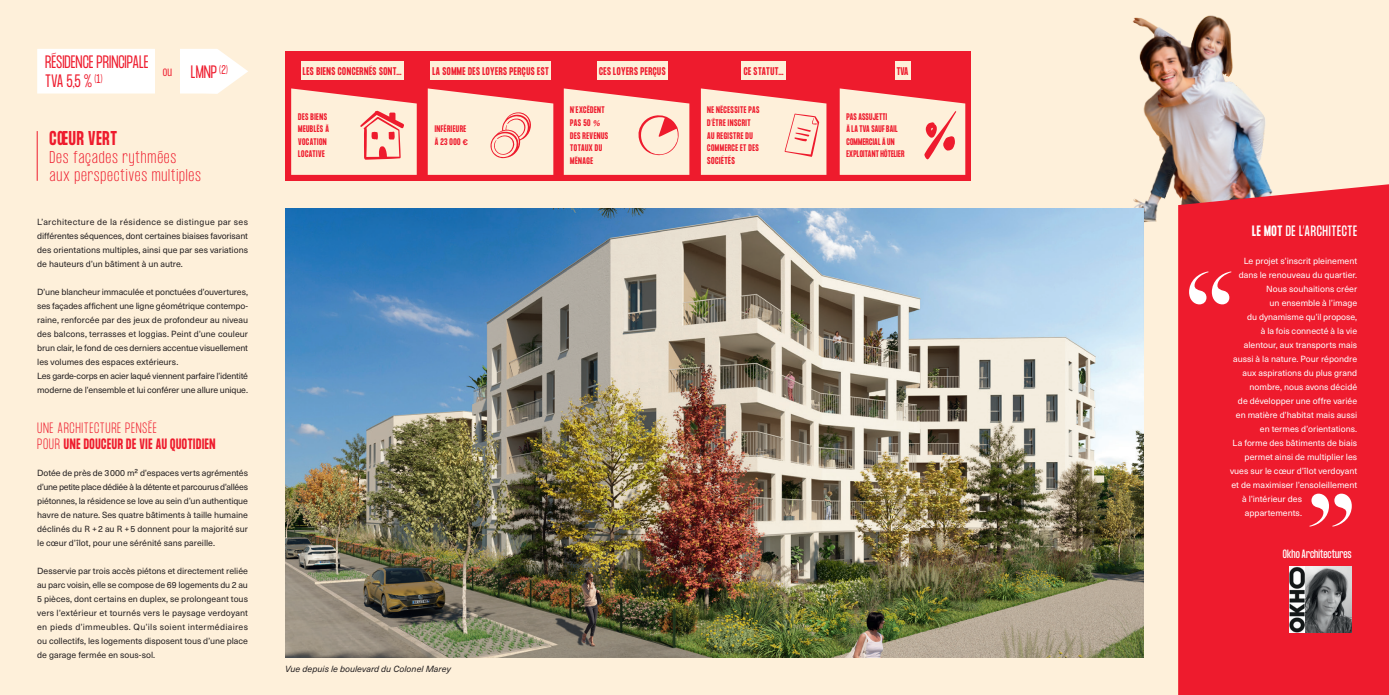
<style>
.page{position:relative;width:1389px;height:695px;background:#fff}
.page>*{position:absolute;margin:0;border:0;box-sizing:border-box;transform-origin:0 0}
.I_TITRE_2_lignes{font:700 17.5px "PP Formula Condensed";letter-spacing:.05em;color:#ee1b2d}
.t1{font:300 15.75px/18.9px "PP Formula Condensed";color:#ee1b2d}
.I_TITRE_2_lignes-2{font:200 14.88px/17.8px "PP Formula Condensed";letter-spacing:.05em;color:#ee1b2d}
.INTER{font:700 13.12px/15.8px "PP Formula Condensed";letter-spacing:.05em;color:#ee1b2d}
.t2{font:13.12px "PP Formula Condensed";letter-spacing:.05em;color:#fff}
.t3{font:300 11.38px "PP Formula Condensed";color:#ee1b2d}
.t4{font:300 11.03px "PP Formula Condensed";color:#ee1b2d}
.t5{font:10.5px "PP Formula Condensed";color:#fff}
.t6{font:700 9.8px "PP Formula Condensed";letter-spacing:.055em;color:#ee1b2d}
.Txt_Courant{font:8.75px/14px "Neue Haas Unica Pro";letter-spacing:-.005em;color:#231f20;text-align:justify}
.t7{font:8.75px/14px "Neue Haas Unica Pro";color:#fff;text-align:right}
.Txt_Courant-2{font:8.75px/14px "Neue Haas Unica Pro";letter-spacing:-.025em;color:#231f20}
.t8{font:italic 8.75px "Neue Haas Unica Pro";letter-spacing:.005em;color:#231f20}
.t9{font:700 8.75px "PP Formula Condensed";letter-spacing:.055em;color:#ee1b2d}
.t10{font:700 8.4px/12.6px "PP Formula Condensed";letter-spacing:.06em;color:#ee1b2d}
.t11{font:700 8.4px/12.6px "PP Formula Condensed";letter-spacing:.03em;color:#ee1b2d}
.s1{font-weight:200}
.s2{font-family:"Neue Haas Unica Pro"}
.s3{font-family:"Neue Haas Unica Pro";font-style:italic}
.s4{font-weight:700}
</style>
<div class="page">
<div style="left:0;top:0;width:1389px;height:694px;background:#fef0da"></div>
<hr style="left:37px;top:131px;width:1px;height:50px;background:#ee1b2d">
<img style="left:1132px;top:15px;width:137px;height:208px">
<div style="left:1178px;top:184px;width:211px;height:510px;background:#ee1b2d"></div>
<svg style="left:1189px;top:271px;width:42px;height:33px"></svg>
<svg style="left:1309px;top:493px;width:43px;height:33px"></svg>
<svg style="left:37px;top:49px;width:211px;height:45px;background:#fefdfb"></svg>
<div style="left:285px;top:52px;width:686px;height:129px;background:#ee1b2d"></div>
<div style="left:301px;top:62px;width:103px;height:18px;background:#fef0da"></div>
<div style="left:430px;top:62px;width:121px;height:18px;background:#fef0da"></div>
<div style="left:597px;top:62px;width:71px;height:18px;background:#fef0da"></div>
<div style="left:742px;top:62px;width:44px;height:18px;background:#fef0da"></div>
<div style="left:895px;top:62px;width:15px;height:18px;background:#fef0da"></div>
<svg style="left:428px;top:88px;width:125px;height:87px;background:#fbd4c3"></svg>
<svg style="left:564px;top:88px;width:125px;height:87px;background:#fbd5c4"></svg>
<svg style="left:701px;top:88px;width:125px;height:87px;background:#fcd7c6"></svg>
<svg style="left:840px;top:88px;width:125px;height:87px;background:#fbd2c2"></svg>
<svg style="left:291px;top:88px;width:126px;height:87px;background:#fbcfbf"></svg>
<img style="left:1289px;top:566px;width:63px;height:66px">
<img style="left:285px;top:208px;width:858px;height:449px">
<div style="left:155px;top:40px;width:25px;height:62px;background:#fef0da"></div>
<p class="t1" style="left:45px;top:53px;width:105px">RÉSIDENCE PRINCIPALE<br>TVA 5,5 % <sup>(1)</sup></p>
<p class="t3" style="left:163px;top:65px;width:11px">ou</p>
<p class="t4" style="left:219px;top:63px;width:10px">(2)</p>
<p class="t1" style="left:191px;top:63px;width:28px">LMNP</p>
<p class="I_TITRE_2_lignes" style="left:50px;top:128px;width:69px">CŒUR VERT</p>
<p class="I_TITRE_2_lignes-2" style="left:50px;top:149px;width:153px">Des façades rythmées<br>aux perspectives multiples</p>
<p class="Txt_Courant" style="left:37px;top:215px;width:212px">L’architecture de la résidence se distingue par ses différentes séquences, dont certaines biaises favorisant des orientations multiples, ainsi que par ses variations de hauteurs d’un bâtiment à un autre.</p>
<p class="Txt_Courant" style="left:37px;top:285px;width:212px">D’une blancheur immaculée et ponctuées d’ouvertures, ses façades affichent une ligne géométrique contempo&shy;raine, renforcée par des jeux de profondeur au niveau des balcons, terrasses et loggias. Peint d’une couleur brun clair, le fond de ces derniers accentue visuellement les volumes des espaces extérieurs.</p>
<p class="Txt_Courant-2" style="left:37px;top:369px;width:212px">Les garde-corps en acier laqué viennent parfaire l’identité moderne de l’ensemble et lui conférer une allure unique.</p>
<p class="INTER" style="left:37px;top:421px;width:180px"><span class="s1">UNE ARCHITECTURE PENSÉE<br>POUR</span> UNE DOUCEUR DE VIE AU QUOTIDIEN</p>
<p class="Txt_Courant" style="left:37px;top:465px;width:212px">Dotée de près de 3000 m2 d’espaces verts agrémentés d’une petite place dédiée à la détente et parcourus d’allées piétonnes, la résidence se love au sein d’un authentique havre de nature. Ses quatre bâtiments à taille humaine déclinés du R +2 au R +5 donnent pour la majorité sur le cœur d’îlot, pour une sérénité sans pareille.</p>
<p class="Txt_Courant" style="left:37px;top:563px;width:212px">Desservie par trois accès piétons et directement reliée au parc voisin, elle se compose de 69 logements du 2 au 5 pièces, dont certains en duplex, se prolongeant tous vers l’extérieur et tournés vers le paysage verdoyant en pieds d’immeubles. Qu’ils soient intermédiaires ou collectifs, les logements disposent tous d’une place de garage fermée en sous-sol.</p>
<p class="t6" style="left:303px;top:65px;width:100px">LES BIENS CONCERNÉS SONT…</p>
<p class="t6" style="left:432px;top:65px;width:118px">LA SOMME DES LOYERS PERÇUS EST</p>
<p class="t6" style="left:599px;top:65px;width:68px">CES LOYERS PERÇUS</p>
<p class="t6" style="left:744px;top:65px;width:41px">CE STATUT…</p>
<p class="t6" style="left:897px;top:65px;width:13px">TVA</p>
<p class="t10" style="left:298px;top:110px;width:32px">DES BIENS<br>MEUBLÉS À<br>VOCATION<br>LOCATIVE</p>
<p class="t10" style="left:435px;top:123px;width:33px">INFÉRIEURE</p>
<p class="t10" style="left:435px;top:136px;width:35px">À 23 OOO <span class="s2">€</span></p>
<p class="t10" style="left:570px;top:104px;width:39px">N’EXCÈDENT<br>PAS 5O <span class="s3">%<br></span>DES REVENUS<br>TOTAUX DU<br>MÉNAGE</p>
<p class="t10" style="left:707px;top:104px;width:54px">NE NÉCESSITE PAS<br>D’ÊTRE INSCRIT<br>AU REGISTRE DU<br>COMMERCE ET DES</p>
<p class="t9" style="left:707px;top:156px;width:29px">SOCIÉTÉS</p>
<p class="t11" style="left:846px;top:110px;width:42px">PAS ASSUJETTI</p>
<p class="t11" style="left:846px;top:123px;width:59px">À LA TVA SAUF BAIL<br>COMMERCIAL À UN<br>EXPLOITANT HÔTELIER</p>
<p class="t8" style="left:285px;top:663px;width:167px">Vue depuis le boulevard du Colonel Marey</p>
<p class="t2" style="left:1252px;top:223px;width:107px"><span class="s4">LE MOT</span> DE L’ARCHITECTE</p>
<p class="t7" style="left:1233px;top:254px;width:126px">Le projet s’inscrit pleinement dans le renouveau du quartier.<br>Nous souhaitions créer<br>un ensemble à l’image<br>du dynamisme qu’il propose,<br>à la fois connecté à la vie alentour, aux transports mais aussi à la nature. Pour répondre aux aspirations du plus grand nombre, nous avons décidé<br>de développer une offre variée en matière d’habitat mais aussi en termes d’orientations.</p>
<p class="t7" style="left:1233px;top:436px;width:126px">La forme des bâtiments de biais</p>
<p class="t7" style="left:1245px;top:450px;width:114px">permet ainsi de multiplier les</p>
<p class="t7" style="left:1230px;top:464px;width:129px">vues sur le cœur d’îlot verdoyant</p>
<p class="t7" style="left:1231px;top:478px;width:127px">et de maximiser l’ensoleillement</p>
<p class="t7" style="left:1242px;top:492px;width:62px">à l’intérieur des</p>
<p class="t7" style="left:1245px;top:506px;width:59px">appartements.</p>
<p class="t5" style="left:1283px;top:547px;width:70px">Okho Architectures</p>
</div>
